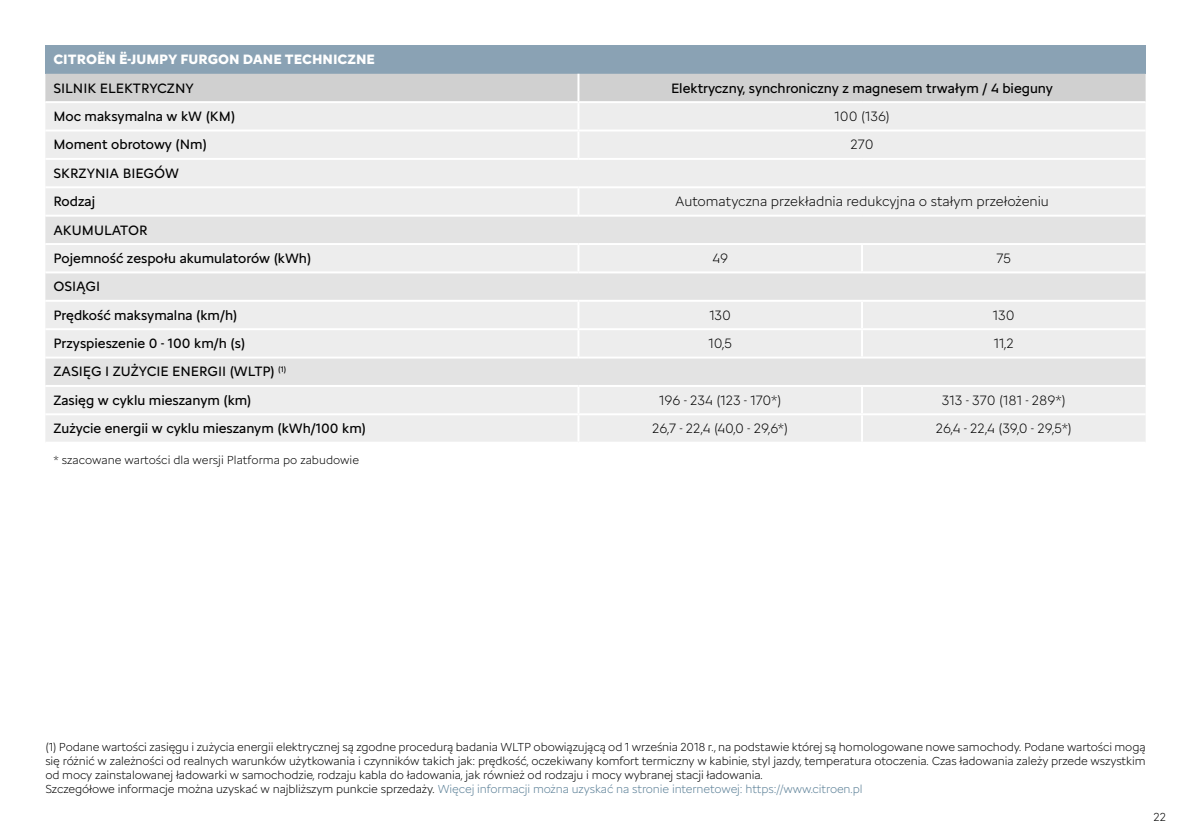
<style>
.page{position:relative;width:1191px;height:840px;background:#fff}
.page>*{position:absolute;margin:0;border:0;box-sizing:border-box;transform-origin:0 0}
.t1{font:14px/28.4px "Citroen Type";color:#000}
.t2{font:300 14px "Citroen Type";color:#000}
.t3{font:700 14px "Citroen Type";color:#fff}
.t4{font:300 12px/14px "Citroen Type";letter-spacing:-.01em;color:#000}
.s1{color:#5a7f96}
</style>
<div class="page">
<div style="left:45px;top:45px;width:1100px;height:29px;background:#8aa2b4"></div>
<div style="left:45px;top:74px;width:1100px;height:27px;background:#d0d0d0"></div>
<div style="left:45px;top:103px;width:1100px;height:338px;background:#ededed"></div>
<svg style="left:45px;top:216px;width:1100px;height:169px;fill:#ededed"></svg>
<hr style="left:577px;top:74px;width:2px;height:27px;background:#fff">
<hr style="left:577px;top:103px;width:2px;height:26px;background:#fff">
<hr style="left:45px;top:129px;width:533px;height:2px;background:#fff">
<hr style="left:578px;top:129px;width:284px;height:2px;background:#fff">
<hr style="left:577px;top:131px;width:2px;height:27px;background:#fff">
<hr style="left:862px;top:129px;width:283px;height:2px;background:#fff">
<hr style="left:45px;top:158px;width:533px;height:2px;background:#fff">
<hr style="left:578px;top:158px;width:284px;height:2px;background:#fff">
<hr style="left:862px;top:158px;width:283px;height:2px;background:#fff">
<hr style="left:45px;top:186px;width:533px;height:2px;background:#fff">
<hr style="left:578px;top:186px;width:284px;height:2px;background:#fff">
<hr style="left:577px;top:188px;width:2px;height:26px;background:#fff">
<hr style="left:862px;top:186px;width:283px;height:2px;background:#fff">
<hr style="left:45px;top:214px;width:533px;height:2px;background:#fff">
<hr style="left:578px;top:214px;width:284px;height:2px;background:#fff">
<hr style="left:862px;top:214px;width:283px;height:2px;background:#fff">
<hr style="left:45px;top:243px;width:533px;height:2px;background:#fff">
<hr style="left:578px;top:243px;width:284px;height:2px;background:#fff">
<hr style="left:577px;top:245px;width:2px;height:26px;background:#fff">
<hr style="left:862px;top:243px;width:283px;height:2px;background:#fff">
<hr style="left:45px;top:271px;width:533px;height:2px;background:#fff">
<hr style="left:578px;top:271px;width:284px;height:2px;background:#fff">
<hr style="left:862px;top:271px;width:283px;height:2px;background:#fff">
<hr style="left:45px;top:299px;width:533px;height:2px;background:#fff">
<hr style="left:578px;top:299px;width:284px;height:2px;background:#fff">
<hr style="left:577px;top:301px;width:2px;height:27px;background:#fff">
<hr style="left:862px;top:299px;width:283px;height:2px;background:#fff">
<hr style="left:45px;top:328px;width:533px;height:2px;background:#fff">
<hr style="left:578px;top:328px;width:284px;height:2px;background:#fff">
<hr style="left:577px;top:330px;width:2px;height:26px;background:#fff">
<hr style="left:862px;top:328px;width:283px;height:2px;background:#fff">
<hr style="left:45px;top:356px;width:533px;height:2px;background:#fff">
<hr style="left:578px;top:356px;width:284px;height:2px;background:#fff">
<hr style="left:862px;top:356px;width:283px;height:2px;background:#fff">
<hr style="left:45px;top:385px;width:533px;height:2px;background:#fff">
<hr style="left:578px;top:385px;width:284px;height:2px;background:#fff">
<hr style="left:577px;top:387px;width:2px;height:26px;background:#fff">
<hr style="left:862px;top:385px;width:283px;height:2px;background:#fff">
<hr style="left:45px;top:413px;width:533px;height:2px;background:#fff">
<hr style="left:578px;top:413px;width:284px;height:2px;background:#fff">
<hr style="left:577px;top:415px;width:2px;height:26px;background:#fff">
<hr style="left:862px;top:413px;width:283px;height:2px;background:#fff">
<hr style="left:861px;top:245px;width:2px;height:26px;background:#fff">
<hr style="left:861px;top:301px;width:2px;height:27px;background:#fff">
<hr style="left:861px;top:330px;width:2px;height:26px;background:#fff">
<hr style="left:861px;top:415px;width:2px;height:26px;background:#fff">
<hr style="left:861px;top:387px;width:2px;height:26px;background:#fff">
<p class="t3" style="left:53px;top:49px;width:323px">CITROËN Ë-JUMPY FURGON DANE TECHNICZNE</p>
<p class="t1" style="left:53px;top:73px;width:142px">SILNIK ELEKTRYCZNY</p>
<p class="t1" style="left:671px;top:73px;width:383px">Elektryczny, synchroniczny z magnesem trwałym / 4 bieguny</p>
<p class="t1" style="left:53px;top:101px;width:183px">Moc maksymalna w kW (KM)</p>
<p class="t2" style="left:834px;top:106px;width:57px">100 (136)</p>
<p class="t1" style="left:53px;top:129px;width:155px">Moment obrotowy (Nm)</p>
<p class="t2" style="left:850px;top:134px;width:25px">270</p>
<p class="t1" style="left:53px;top:158px;width:127px">SKRZYNIA BIEGÓW<br>Rodzaj</p>
<p class="t2" style="left:675px;top:191px;width:375px">Automatyczna przekładnia redukcyjna o stałym przełożeniu</p>
<p class="t1" style="left:53px;top:215px;width:259px">AKUMULATOR<br>Pojemność zespołu akumulatorów (kWh)</p>
<p class="t1" style="left:53px;top:271px;width:186px">OSIĄGI<br>Prędkość maksymalna (km/h)</p>
<p class="t2" style="left:712px;top:248px;width:17px">49</p>
<p class="t2" style="left:996px;top:248px;width:16px">75</p>
<p class="t2" style="left:709px;top:304px;width:23px">130</p>
<p class="t2" style="left:993px;top:304px;width:23px">130</p>
<p class="t1" style="left:53px;top:328px;width:193px">Przyspieszenie 0 - 100 km/h (s)</p>
<p class="t2" style="left:708px;top:333px;width:25px">10,5</p>
<p class="t2" style="left:994px;top:333px;width:21px">11,2</p>
<p class="t1" style="left:53px;top:356px;width:234px">ZASIĘG I ZUŻYCIE ENERGII (WLTP) <sup>(1)<br></sup>Zasięg w cyklu mieszanym (km)</p>
<p class="t2" style="left:659px;top:389px;width:124px">196 - 234 (123 - 170*)</p>
<p class="t2" style="left:942px;top:389px;width:125px">313 - 370 (181 - 289*)</p>
<p class="t1" style="left:53px;top:413px;width:314px">Zużycie energii w cyklu mieszanym (kWh/100 km)</p>
<p class="t2" style="left:652px;top:418px;width:137px">26,7 - 22,4 (40,0 - 29,6*)</p>
<p class="t2" style="left:935px;top:418px;width:138px">26,4 - 22,4 (39,0 - 29,5*)</p>
<p class="t4" style="left:53px;top:451px;width:307px">* szacowane wartości dla wersji Platforma po zabudowie</p>
<p class="t4" style="left:45px;top:738px;width:1101px">(1) Podane wartości zasięgu i zużycia energii elektrycznej są zgodne procedurą badania WLTP obowiązującą od 1 września 2018 r., na podstawie której są homologowane nowe samochody. Podane wartości mogą się różnić w zależności od realnych warunków użytkowania i czynników takich jak: prędkość, oczekiwany komfort termiczny w kabinie, styl jazdy, temperatura otoczenia. Czas ładowania zależy przede wszystkim od mocy zainstalowanej ładowarki w samochodzie, rodzaju kabla do ładowania, jak również od rodzaju i mocy wybranej stacji ładowania.<br>Szczegółowe informacje można uzyskać w najbliższym punkcie sprzedaży. <span class="s1">Więcej informacji można uzyskać na stronie internetowej: https://www.citroen.pl</span></p>
<p class="t4" style="left:1153px;top:809px;width:14px">22</p>
</div>
